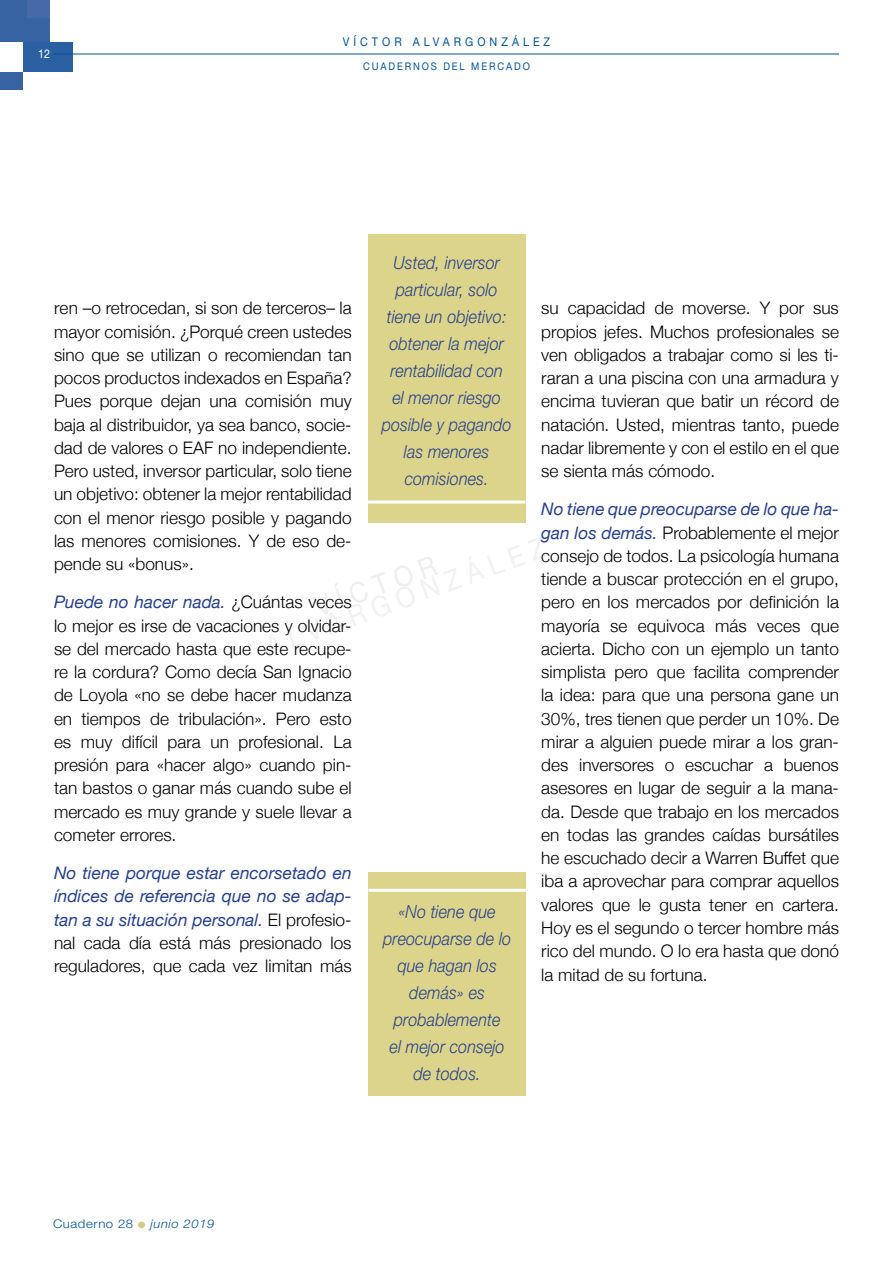
<style>
.page{position:relative;width:893px;height:1263px;background:#fff}
.page>*{position:absolute;margin:0;border:0;box-sizing:border-box;transform-origin:0 0}
.t1{font:italic 300 18px/27px "Helvetica Neue CE";letter-spacing:.005em;color:#25408f;text-align:center;scale:.9 1}
.t2{font:300 17.25px/23.2px "Helvetica Neue";color:#000;text-align:justify}
.t3{font:italic 17.25px/23.2px "Helvetica Neue";color:#25408f;text-align:justify}
.t4{font:300 12px "Helvetica Neue CE";letter-spacing:.04em;color:#00549a;scale:1.1 1}
.t5{font:12px "Helvetica Neue LT";letter-spacing:.37em;color:#00549a;scale:.9 1}
.t6{font:12px "Helvetica Neue LT";color:#fff;scale:.9 1}
.t7{font:10.5px "Helvetica Neue LT";letter-spacing:.2em;color:#00549a;scale:.9 1}
.s1{font-weight:400;font-style:italic;color:#25408f}
.s2{font-weight:300;font-style:normal;color:#000}
.s3{color:#d2cb85}
.s4{font-style:italic}
</style>
<div class="page">
<div style="left:0;top:0;width:50px;height:42px;background:#3964a4"></div>
<div style="left:0;top:72px;width:23px;height:17px;background:#3964a4"></div>
<div style="left:27px;top:0;width:23px;height:17px;background:#466aa8"></div>
<div style="left:23px;top:42px;width:49px;height:30px;background:#2a5fa1"></div>
<hr style="left:54px;top:54px;width:785px;height:1px;background:#00549a">
<div style="left:368px;top:234px;width:157px;height:288px;background:#dcd48b"></div>
<hr style="left:368px;top:500px;width:157px;height:3px;background:#fff">
<div style="left:368px;top:872px;width:158px;height:223px;background:#dcd48b"></div>
<hr style="left:368px;top:889px;width:167px;height:3px;background:#fff">
<p class="t6" style="left:38px;top:46px;width:15px">12</p>
<p class="t5" style="left:343px;top:35px;width:232px">VÍCTOR ALVA RGONZÁLEZ</p>
<p class="t7" style="left:363px;top:60px;width:187px">CUADERNOS DEL MERCADO</p>
<p class="t2" style="left:54px;top:295px;width:299px">ren –o retrocedan, si son de terceros– la mayor comisión. ¿Porqué creen ustedes sino que se utilizan o recomiendan tan pocos productos indexados en España?<br>Pues porque dejan una comisión muy baja al distribuidor, ya sea banco, socie&shy;dad de valores o EAF no independiente.<br>Pero usted, inversor particular, solo tiene un objetivo: obtener la mejor rentabilidad con el menor riesgo posible y pagando las menores comisiones. Y de eso de&shy;pende su «bonus».</p>
<p class="t2" style="left:54px;top:589px;width:299px"><span class="s1">Puede no hacer nada.</span> ¿Cuántas veces lo mejor es irse de vacaciones y olvidar&shy;se del mercado hasta que este recupe&shy;re la cordura? Como decía San Ignacio de Loyola «no se debe hacer mudanza en tiempos de tribulación». Pero esto es muy difícil para un profesional. La presión para «hacer algo» cuando pin&shy;tan bastos o ganar más cuando sube el mercado es muy grande y suele llevar a cometer errores.</p>
<p class="t3" style="left:54px;top:862px;width:299px">No tiene porque estar encorsetado en índices de referencia que no se adap&shy;tan a su situación personal. <span class="s2">El profesio&shy;nal cada día está más presionado los reguladores, que cada vez limitan más</span></p>
<p class="t1" style="left:382px;top:249px;width:146px">Usted, inversor particular, solo tiene un objetivo: obtener la mejor rentabilidad con<br>el menor riesgo posible y pagando las menores comisiones.</p>
<p class="t1" style="left:383px;top:898px;width:144px">«No tiene que preocuparse de lo que hagan los demás» es probablemente<br>el mejor consejo de todos.</p>
<p class="t2" style="left:541px;top:295px;width:299px">su capacidad de moverse. Y por sus propios jefes. Muchos profesionales se ven obligados a trabajar como si les ti&shy;raran a una piscina con una armadura y encima tuvieran que batir un récord de natación. Usted, mientras tanto, puede nadar libremente y con el estilo en el que se sienta más cómodo.</p>
<p class="t2" style="left:541px;top:496px;width:299px"><span class="s1">No tiene que preocuparse de lo que ha&shy;gan los demás.</span> Probablemente el mejor consejo de todos. La psicología humana tiende a buscar protección en el grupo, pero en los mercados por definición la mayoría se equivoca más veces que acierta. Dicho con un ejemplo un tanto simplista pero que facilita comprender la idea: para que una persona gane un 30%, tres tienen que perder un 10%. De mirar a alguien puede mirar a los gran&shy;des inversores o escuchar a buenos asesores en lugar de seguir a la mana&shy;da. Desde que trabajo en los mercados en todas las grandes caídas bursátiles he escuchado decir a Warren Buffet que iba a aprovechar para comprar aquellos valores que le gusta tener en cartera.<br>Hoy es el segundo o tercer hombre más rico del mundo. O lo era hasta que donó la mitad de su fortuna.</p>
<p class="t4" style="left:53px;top:1216px;width:148px">Cuaderno 28 <span class="s3">●</span> <span class="s4">junio 2019</span></p>
</div>
